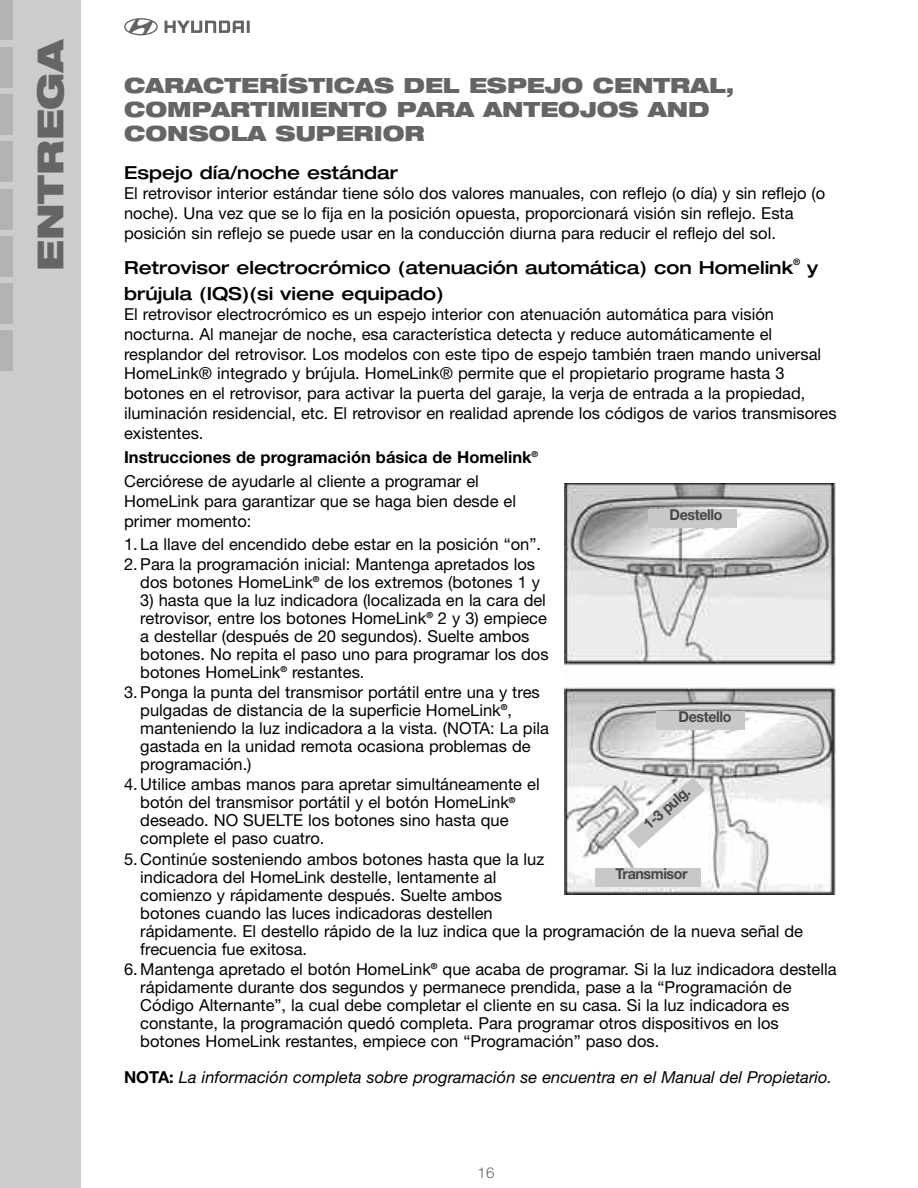
<style>
.page{position:relative;width:918px;height:1188px;background:#fff}
.page>*{position:absolute;margin:0;border:0;box-sizing:border-box;transform-origin:0 0}
.t1{font:900 expanded 36px "Helvetica Neue LT";color:#656565}
.t2{font:900 expanded 21px/24px "Helvetica Neue LT";color:#656565}
.t3{font:500 expanded 18px "Helvetica Neue LT";color:#000}
.t4{font:16.5px/18px "Helvetica Neue";color:#000}
.t5{font:700 16.5px/24.2px "Helvetica Neue";color:#000}
.t6{font:italic 16.5px "Helvetica Neue";color:#000}
.t7{font:700 15px "Helvetica Neue";letter-spacing:-.03em;color:#474747;scale:.95 1}
.t8{font:300 15px "Helvetica Neue LT";color:#656565}
.t9{font:500 expanded 9px "Helvetica Neue LT";color:#000}
.s1{font-weight:400}
.s2{font-weight:700;font-style:normal}
</style>
<div class="page">
<div style="left:0;top:0;width:81px;height:1188px;background:#ccc"></div>
<svg style="left:124px;top:18px;width:126px;height:17px"></svg>
<div style="left:0;top:47px;width:14px;height:41px;background:#b3b3b3"></div>
<div style="left:0;top:0;width:14px;height:40px;background:#b3b3b3"></div>
<div style="left:0;top:94px;width:14px;height:41px;background:#b3b3b3"></div>
<div style="left:0;top:142px;width:14px;height:40px;background:#b3b3b3"></div>
<div style="left:0;top:189px;width:14px;height:41px;background:#b3b3b3"></div>
<div style="left:0;top:236px;width:14px;height:41px;background:#b3b3b3"></div>
<div style="left:0;top:284px;width:14px;height:40px;background:#b3b3b3"></div>
<div style="left:0;top:331px;width:14px;height:40px;background:#b3b3b3"></div>
<img style="left:565px;top:483px;width:270px;height:411px">
<div style="left:657px;top:712px;width:88px;height:18px;background:#c8c8c8"></div>
<div style="left:595px;top:868px;width:105px;height:19px;background:#c8c8c8"></div>
<svg style="left:627px;top:777px;width:78px;height:71px"></svg>
<div style="left:648px;top:509px;width:88px;height:18px;background:#c8c8c8"></div>
<h1 class="t1" style="left:27px;top:271px;width:234px;rotate:-90deg">ENTREGA</h1>
<p class="t2" style="left:124px;top:72px;width:612px">CARACTERÍSTICAS DEL ESPEJO CENTRAL,<br>COMPARTIMIENTO PARA ANTEOJOS AND<br>CONSOLA SUPERIOR</p>
<p class="t3" style="left:124px;top:161px;width:276px">Espejo día/noche estándar</p>
<p class="t4" style="left:124px;top:185px;width:703px;line-height:19.8px">El retrovisor interior estándar tiene sólo dos valores manuales, con reflejo (o día) y sin reflejo (o noche). Una vez que se lo fija en la posición opuesta, proporcionará visión sin reflejo. Esta posición sin reflejo se puede usar en la conducción diurna para reducir el reflejo del sol.</p>
<p class="t3" style="left:124px;top:256px;width:670px">Retrovisor electrocrómico (atenuación automática) con Homelink</p>
<p class="t9" style="left:793px;top:256px;width:9px">®</p>
<p class="t3" style="left:807px;top:256px;width:12px">y</p>
<p class="t3" style="left:124px;top:282px;width:321px">brújula (IQS)(si viene equipado)</p>
<p class="t4" style="left:124px;top:306px;width:714px;line-height:19.8px">El retrovisor electrocrómico es un espejo interior con atenuación automática para visión nocturna. Al manejar de noche, esa característica detecta y reduce automáticamente el resplandor del retrovisor. Los modelos con este tipo de espejo también traen mando universal HomeLink® integrado y brújula. HomeLink® permite que el propietario programe hasta 3 botones en el retrovisor, para activar la puerta del garaje, la verja de entrada a la propiedad, iluminación residencial, etc. El retrovisor en realidad aprende los códigos de varios transmisores existentes.</p>
<p class="t5" style="left:124px;top:446px;width:416px">Instrucciones de programación básica de Homelink<sup>®<br></sup><span class="s1">Cerciórese de ayudarle al cliente a programar el</span></p>
<p class="t4" style="left:124px;top:493px;width:393px;line-height:19.8px">HomeLink para garantizar que se haga bien desde el primer momento:</p>
<p class="t4" style="left:124px;top:536px;width:418px;line-height:20.1px">1. La llave del encendido debe estar en la posición “on”.<br>2.Para la programación inicial: Mantenga apretados los</p>
<p class="t4" style="left:140px;top:575px;width:401px">dos botones HomeLink<sup>®</sup> de los extremos (botones 1 y</p>
<p class="t4" style="left:140px;top:593px;width:410px">3) hasta que la luz indicadora (localizada en la cara del retrovisor, entre los botones HomeLink<sup>®</sup> 2 y 3) empiece a destellar (después de 20 segundos). Suelte ambos botones. No repita el paso uno para programar los dos botones HomeLink<sup>®</sup> restantes.</p>
<p class="t4" style="left:140px;top:685px;width:410px;text-indent:-16px">3.Ponga la punta del transmisor portátil entre una y tres pulgadas de distancia de la superficie HomeLink<sup>®</sup>, manteniendo la luz indicadora a la vista. (NOTA: La pila gastada en la unidad remota ocasiona problemas de programación.)</p>
<p class="t4" style="left:140px;top:777px;width:401px;text-indent:-16px">4. Utilice ambas manos para apretar simultáneamente el botón del transmisor portátil y el botón HomeLink<sup>® </sup>deseado. NO SUELTE los botones sino hasta que complete el paso cuatro.</p>
<p class="t4" style="left:140px;top:851px;width:664px;text-indent:-16px">5. Continúe sosteniendo ambos botones hasta que la luz<br>indicadora del HomeLink destelle, lentamente al<br>comienzo y rápidamente después. Suelte ambos<br>botones cuando las luces indicadoras destellen<br>rápidamente. El destello rápido de la luz indica que la programación de la nueva señal de frecuencia fue exitosa.</p>
<p class="t4" style="left:140px;top:962px;width:698px;text-indent:-16px">6. Mantenga apretado el botón HomeLink<sup>®</sup> que acaba de programar. Si la luz indicadora destella rápidamente durante dos segundos y permanece prendida, pase a la “Programación de Código Alternante”, la cual debe completar el cliente en su casa. Si la luz indicadora es constante, la programación quedó completa. Para programar otros dispositivos en los botones HomeLink restantes, empiece con “Programación” paso dos.</p>
<p class="t6" style="left:124px;top:1071px;width:710px"><span class="s2">NOTA:</span> La información completa sobre programación se encuentra en el Manual del Propietario.</p>
<p class="t7" style="left:670px;top:509px;width:57px">Destello</p>
<p class="t7" style="left:679px;top:712px;width:57px">Destello</p>
<p class="t7" style="left:642px;top:822px;width:61px;rotate:-41deg">1-3 pulg.</p>
<p class="t7" style="left:616px;top:868px;width:77px">Transmisor</p>
<p class="t8" style="left:478px;top:1164px;width:18px">16</p>
</div>
